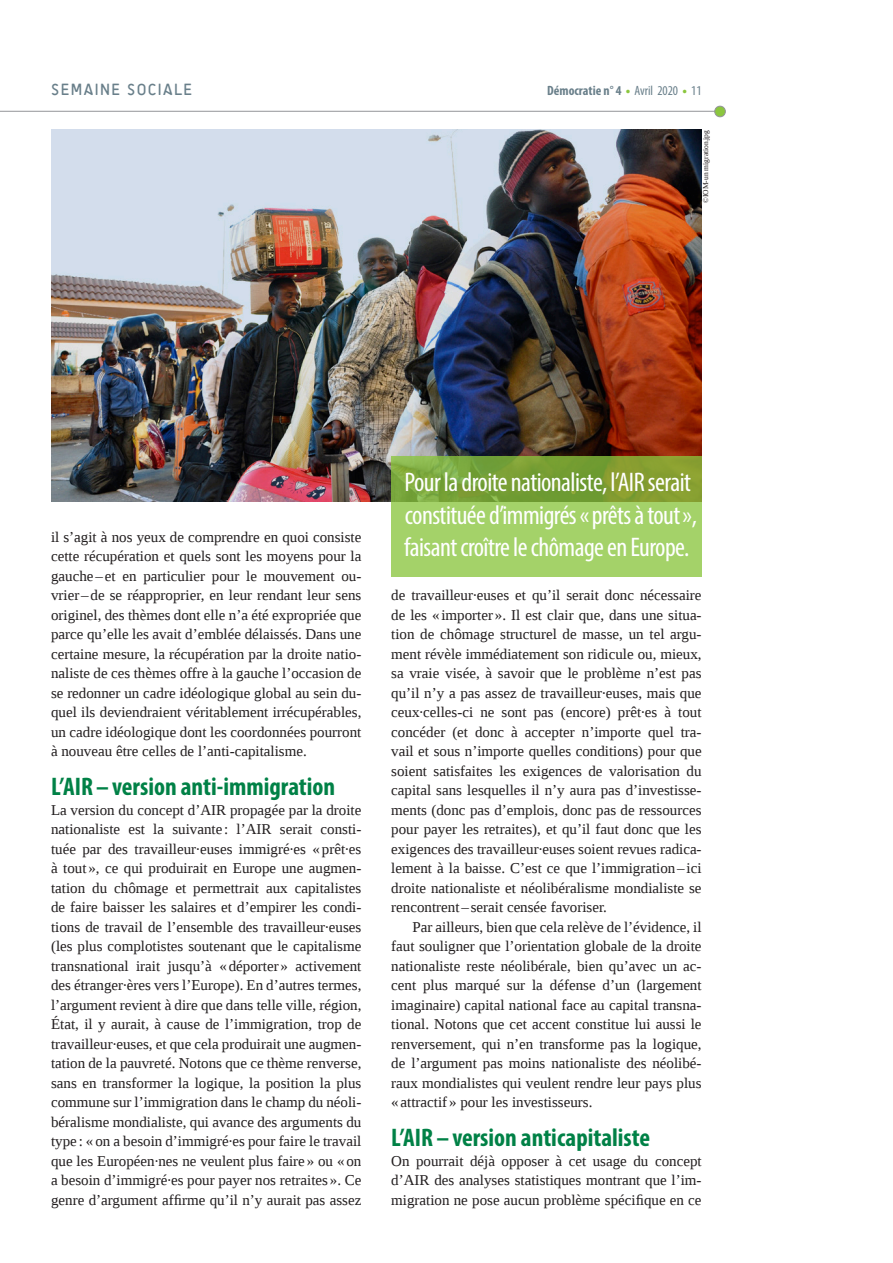
<style>
.page{position:relative;width:893px;height:1263px;background:#fff}
.page>*{position:absolute;margin:0;border:0;box-sizing:border-box;transform-origin:0 0}
.t1{font:condensed 27px/32.4px "Myriad Pro";letter-spacing:-.02em;color:#fff}
._1erSOUSTITRE{font:700 condensed 25.5px "Myriad Pro";color:#008146}
.t2{font:16.5px "Sci Fly Sans";letter-spacing:.085em;color:#697f8a}
.txt_courant_2__ss_r{font:15px/19.5px "Liberation Serif";color:#231f20;text-align:justify}
.txt_courant_2{font:15px/19.5px "Liberation Serif";color:#231f20;text-align:justify}
.t3{font:700 condensed 13.5px "Myriad Pro";color:#697f8a}
.txt_courant_2-2{font:7.5px "Liberation Serif";color:#231f20}
.s1{font-stretch:normal;color:#8bc63e}
.s2{font-weight:400}
</style>
<div class="page">
<hr style="left:0;top:111px;width:719px;height:1px;background:#939598">
<div style="left:715px;top:106px;width:10px;height:11px;background:#8bc63e;border-radius:50%"></div>
<div style="left:714px;top:106px;width:12px;height:11px;border:1px solid #939598;border-radius:50%"></div>
<img style="left:51px;top:129px;width:651px;height:373px">
<svg style="left:391px;top:456px;width:311px;height:121px;background:#95bf55"></svg>
<p class="t2" style="left:51px;top:80px;width:143px">SEMAINE SOCIALE</p>
<p class="t3" style="left:547px;top:82px;width:156px">Démocratie n° 4 <span class="s1">•</span> <span class="s2">Avril 2020</span> <span class="s1">•</span> <span class="s2">11</span></p>
<p class="txt_courant_2-2" style="left:701px;top:203px;width:74px;rotate:-90deg">©IOM-un migration.jpg</p>
<p class="txt_courant_2" style="left:51px;top:527px;width:312px">il s’agit à nos yeux de comprendre en quoi consiste cette récupération et quels sont les moyens pour la gauche–et en particulier pour le mouvement ou&shy;vrier –de se réapproprier, en leur rendant leur sens originel, des thèmes dont elle n’a été expropriée que parce qu’elle les avait d’emblée délaissés. Dans une certaine mesure, la récupération par la droite natio&shy;naliste de ces thèmes offre à la gauche l’occasion de se redonner un cadre idéologique global au sein du&shy;quel ils deviendraient véritablement irrécupérables, un cadre idéologique dont les coordonnées pourront à nouveau être celles de l’anti-capitalisme.</p>
<p class="_1erSOUSTITRE" style="left:51px;top:771px;width:286px">L’AIR–version anti-immigration</p>
<p class="txt_courant_2__ss_r" style="left:51px;top:800px;width:312px">La version du concept d’AIR propagée par la droite nationaliste est la suivante : l’AIR serait consti&shy;tuée par des travailleur·euses immigré·es «prêt·es à tout», ce qui produirait en Europe une augmen&shy;tation du chômage et permettrait aux capitalistes de faire baisser les salaires et d’empirer les condi&shy;tions de travail de l’ensemble des travailleur·euses (les plus complotistes soutenant que le capitalisme transnational irait jusqu’à «déporter» activement des étranger·ères vers l’Europe). En d’autres termes, l’argument revient à dire que dans telle ville, région, État, il y aurait, à cause de l’immigration, trop de travailleur·euses, et que cela produirait une augmen&shy;tation de la pauvreté. Notons que ce thème renverse, sans en transformer la logique, la position la plus commune sur l’immigration dans le champ du néoli&shy;béralisme mondialiste, qui avance des arguments du type : «on a besoin d’immigré·es pour faire le travail que les Européen·nes ne veulent plus faire» ou « on a besoin d’immigré·es pour payer nos retraites». Ce genre d’argument affirme qu’il n’y aurait pas assez</p>
<p class="t1" style="left:404px;top:466px;width:294px">Pour la droite nationaliste, l’AIR serait constituée d’immigrés «prêts à tout», faisant croître le chômage en Europe.</p>
<p class="txt_courant_2__ss_r" style="left:391px;top:585px;width:312px">de travailleur·euses et qu’il serait donc nécessaire de les «importer». Il est clair que, dans une situa&shy;tion de chômage structurel de masse, un tel argu&shy;ment révèle immédiatement son ridicule ou, mieux, sa vraie visée, à savoir que le problème n’est pas qu’il n’y a pas assez de travailleur·euses, mais que ceux·celles-ci ne sont pas (encore) prêt·es à tout concéder (et donc à accepter n’importe quel tra&shy;vail et sous n’importe quelles conditions) pour que soient satisfaites les exigences de valorisation du capital sans lesquelles il n’y aura pas d’investisse&shy;ments (donc pas d’emplois, donc pas de ressources pour payer les retraites), et qu’il faut donc que les exigences des travailleur·euses soient revues radica&shy;lement à la baisse. C’est ce que l’immigration–ici droite nationaliste et néolibéralisme mondialiste se rencontrent– serait censée favoriser.</p>
<p class="txt_courant_2" style="left:391px;top:917px;width:312px;text-indent:21px">Par ailleurs, bien que cela relève de l’évidence, il faut souligner que l’orientation globale de la droite nationaliste reste néolibérale, bien qu’avec un ac&shy;cent plus marqué sur la défense d’un (largement imaginaire) capital national face au capital transna&shy;tional. Notons que cet accent constitue lui aussi le renversement, qui n’en transforme pas la logique, de l’argument pas moins nationaliste des néolibé&shy;raux mondialistes qui veulent rendre leur pays plus «attractif» pour les investisseurs.</p>
<p class="_1erSOUSTITRE" style="left:391px;top:1122px;width:261px">L’AIR–version anticapitaliste</p>
<p class="txt_courant_2__ss_r" style="left:391px;top:1151px;width:312px">On pourrait déjà opposer à cet usage du concept d’AIR des analyses statistiques montrant que l’im&shy;migration ne pose aucun problème spécifique en ce</p>
</div>
